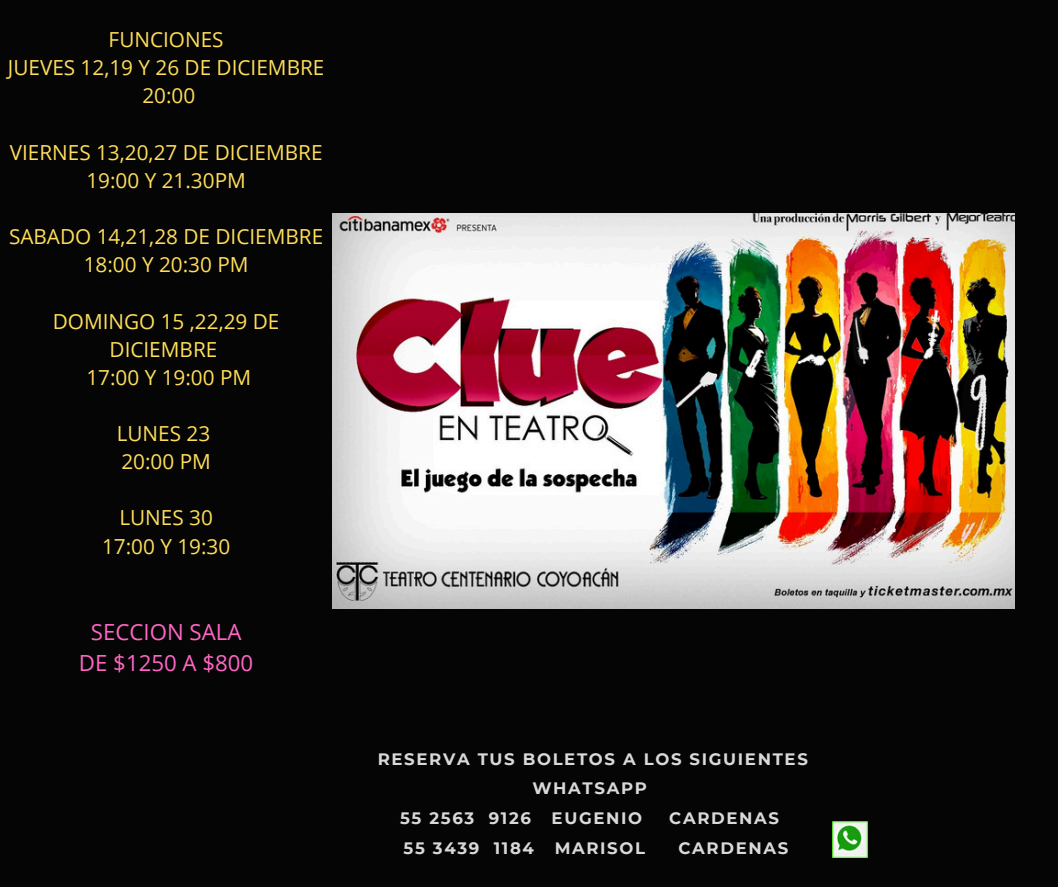
<style>
.page{position:relative;width:1058px;height:887px;background:#fff}
.page>*{position:absolute;margin:0;border:0;box-sizing:border-box;transform-origin:0 0}
.t1{font:22.2px/30.3px "Open Sans";color:#ff66c4;text-align:center}
.t2{font:20.7px/28.2px "Open Sans";color:#ffde59;text-align:center}
.t3{font:700 16.5px/29.7px "Montserrat";letter-spacing:.1em;color:#d9d9d9;text-align:center}
</style>
<div class="page">
<div style="left:0;top:0;width:1058px;height:886px;background:#050505"></div>
<img style="left:832px;top:821px;width:35px;height:36px">
<img style="left:332px;top:214px;width:682px;height:395px">
<h1 class="t2" style="left:8px;top:25px;width:318px">FUNCIONES<br>JUEVES 12,19 Y 26 DE DICIEMBRE<br>20:00</h1>
<h1 class="t2" style="left:10px;top:137px;width:314px">VIERNES 13,20,27 DE DICIEMBRE<br>19:00 Y 21.30PM</h1>
<h1 class="t2" style="left:9px;top:222px;width:316px">SABADO 14,21,28 DE DICIEMBRE<br>18:00 Y 20:30 PM</h1>
<h1 class="t2" style="left:53px;top:306px;width:228px">DOMINGO 15 ,22,29 DE<br>DICIEMBRE<br>17:00 Y 19:00 PM</h1>
<p class="t2" style="left:117px;top:419px;width:96px;text-align:left">LUNES 23<br>20:00 PM</p>
<p class="t2" style="left:102px;top:503px;width:130px">LUNES 30<br>17:00 Y 19:30</p>
<p class="t1" style="left:79px;top:616px;width:176px">SECCION SALA<br>DE $1250 A $800</p>
<h1 class="t3" style="left:378px;top:743px;width:431px">RESERVA TUS BOLETOS A LOS SIGUIENTES<br>WHATSAPP</h1>
<h1 class="t3" style="left:400px;top:803px;width:132px">55 2563 9126</h1>
<h1 class="t3" style="left:551px;top:803px;width:92px">EUGENIO</h1>
<h1 class="t3" style="left:669px;top:803px;width:111px">CARDENAS</h1>
<h1 class="t3" style="left:403px;top:832px;width:132px">55 3439 1184</h1>
<h1 class="t3" style="left:554px;top:832px;width:92px">MARISOL</h1>
<h1 class="t3" style="left:678px;top:832px;width:111px">CARDENAS</h1>
</div>
